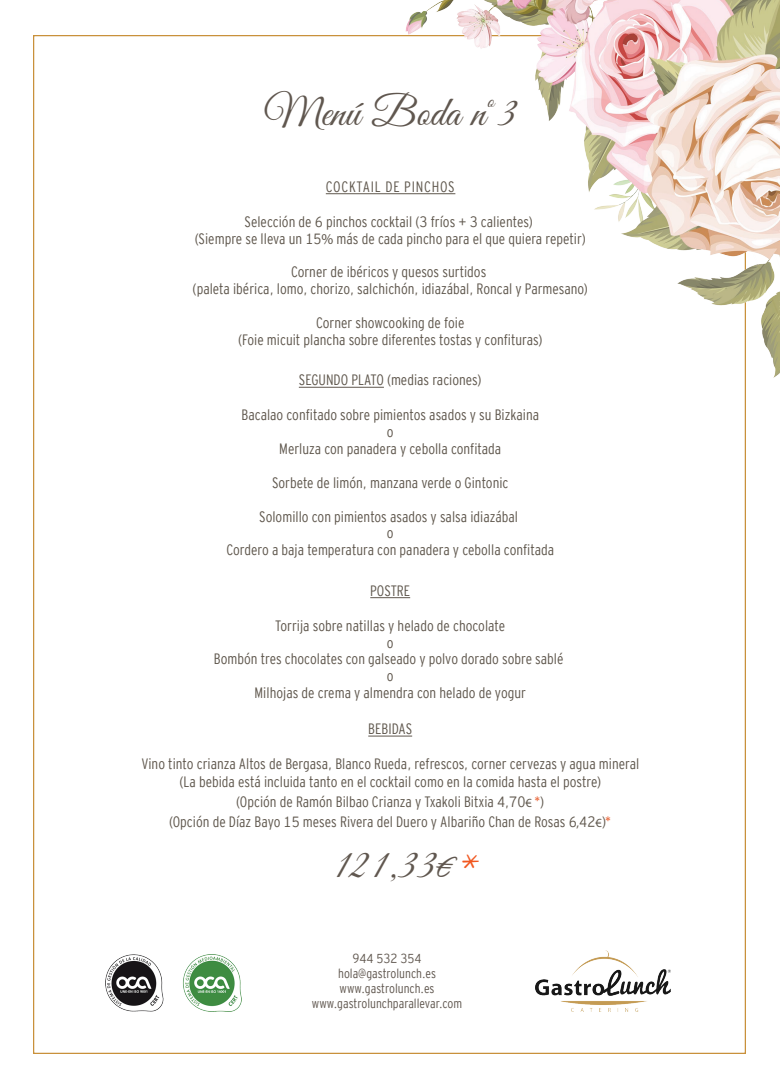
<style>
.page{position:relative;width:780px;height:1088px;background:#fff}
.page>*{position:absolute;margin:0;border:0;box-sizing:border-box;transform-origin:0 0}
.t1{font:42px "Good Vibrations ROB Script";color:#60574f}
.t2{font:15px/16.9px "Interstate Cond Mono Lgt";color:#5f574d;text-align:center}
.t3{font:15px "Interstate Cond Mono Lgt";letter-spacing:.05em;color:#5f574d}
.t4{font:13.12px/15px "Interstate Cond Mono Lgt";color:#60574f;text-align:center}
.s1{font-family:"Myriad Pro"}
.s2{font-family:"Myriad Pro";font-size:12.5px}
.s3{color:#e75928}
.s4{font-family:"Vladimir Script"}
.s5{color:#f15821}
</style>
<div class="page">
<img style="left:34px;top:35px;width:711px;height:1018px">
<img style="left:403px;top:0;width:376px;height:393px">
<img style="left:106px;top:955px;width:135px;height:57px">
<hr style="left:326px;top:193px;width:129px;height:1px;background:#5f574d">
<hr style="left:299px;top:387px;width:85px;height:1px;background:#5f574d">
<hr style="left:370px;top:597px;width:40px;height:1px;background:#5f574d">
<hr style="left:368px;top:736px;width:44px;height:1px;background:#5f574d">
<img style="left:535px;top:950px;width:135px;height:61px">
<h1 class="t1" style="left:264px;top:83px;width:253px">Menú Boda nº3</h1>
<p class="t3" style="left:326px;top:178px;width:130px">COCKTAIL DE PINCHOS</p>
<p class="t2" style="left:195px;top:213px;width:392px">Selección de 6 pinchos cocktail (3 fríos + 3 calientes)<br>(Siempre se lleva un 15<span class="s1">%</span> más de cada pincho para el que quiera repetir)</p>
<p class="t2" style="left:192px;top:264px;width:397px">Corner de ibéricos y quesos surtidos<br>(paleta ibérica, lomo, chorizo, salchichón, idiazábal, Roncal y Parmesano)</p>
<p class="t2" style="left:238px;top:314px;width:306px">Corner showcooking de foie<br>(Foie micuit plancha sobre diferentes tostas y confituras)</p>
<p class="t2" style="left:299px;top:372px;width:184px">SEGUNDO PLATO (medias raciones)</p>
<p class="t2" style="left:241px;top:406px;width:299px">Bacalao confitado sobre pimientos asados y su Bizkaina o<br>Merluza con panadera y cebolla confitada</p>
<p class="t2" style="left:272px;top:474px;width:238px">Sorbete de limón, manzana verde o Gintonic</p>
<p class="t2" style="left:226px;top:508px;width:329px">Solomillo con pimientos asados y salsa idiazábal<br>o<br>Cordero a baja temperatura con panadera y cebolla confitada</p>
<p class="t2" style="left:370px;top:582px;width:41px">POSTRE</p>
<p class="t2" style="left:214px;top:617px;width:351px">Torrija sobre natillas y helado de chocolate<br>o<br>Bombón tres chocolates con galseado y polvo dorado sobre sablé o<br>Milhojas de crema y almendra con helado de yogur</p>
<p class="t2" style="left:368px;top:720px;width:45px">BEBIDAS</p>
<p class="t2" style="left:141px;top:754px;width:499px;line-height:18.8px">Vino tinto crianza Altos de Bergasa, Blanco Rueda, refrescos, corner cervezas y agua mineral (La bebida está incluida tanto en el cocktail como en la comida hasta el postre)<br>(Opción de Ramón Bilbao Crianza y Txakoli Bitxia 4,70<span class="s2">€</span> <span class="s3">*</span>)</p>
<p class="t2" style="left:169px;top:813px;width:443px">(Opción de Díaz Bayo 15 meses Rivera del Duero y Albariño Chan de Rosas 6<span class="s2">,</span>42<span class="s2">€</span> )<span class="s3">*</span></p>
<h1 class="t1" style="left:334px;top:835px;width:147px">121,33<span class="s4">€</span> <span class="s5">*</span></h1>
<p class="t4" style="left:312px;top:951px;width:152px">944 532 354 hola@gastrolunch.es www.gastrolunch.es www.gastrolunchparallevar.com</p>
</div>
